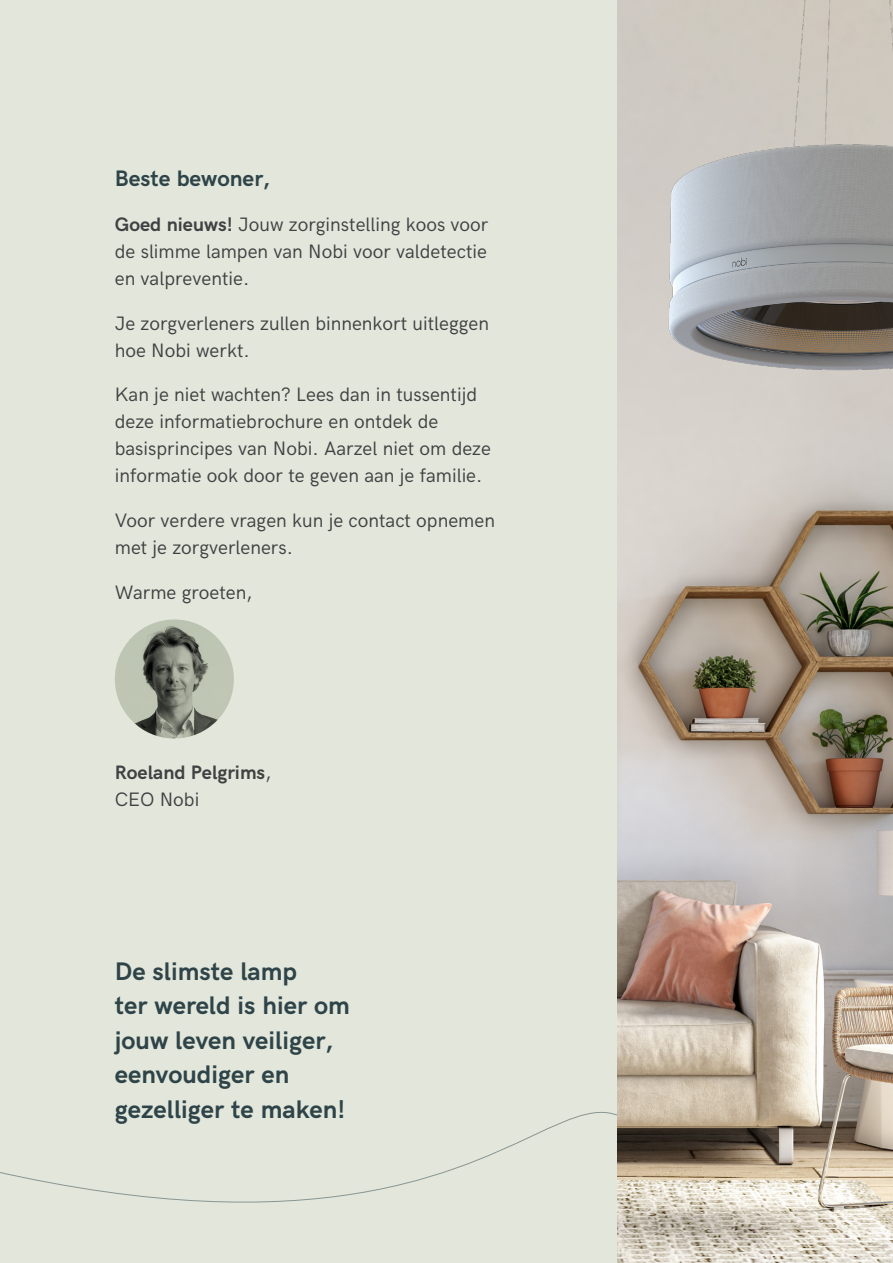
<style>
.page{position:relative;width:893px;height:1263px;background:#fff}
.page>*{position:absolute;margin:0;border:0;box-sizing:border-box;transform-origin:0 0}
.t1{font:700 25.5px/34.5px "HK Grotesk";color:#2e4448}
.t2{font:700 22.5px "HK Grotesk";color:#2e4448}
.t3{font:19.5px/27px "HK Grotesk";color:#414042}
.t4{font:700 19.5px/27px "HK Grotesk";color:#414042}
.s1{font-weight:700}
.s2{font-weight:400}
</style>
<div class="page">
<img style="left:617px;top:0;width:276px;height:1263px">
<div style="left:0;top:0;width:617px;height:1263px;background:#e2e6db"></div>
<svg style="left:0;top:1112px;width:617px;height:91px"></svg>
<img style="left:624px;top:0;width:269px;height:455px">
<img style="left:115px;top:619px;width:119px;height:119px">
<p class="t2" style="left:115px;top:161px;width:157px">Beste bewoner,</p>
<p class="t3" style="left:115px;top:209px;width:375px;text-align:justify"><span class="s1">Goed nieuws!</span> Jouw zorginstelling koos voor de slimme lampen van Nobi voor valdetectie en valpreventie.</p>
<p class="t3" style="left:115px;top:308px;width:376px">Je zorgverleners zullen binnenkort uitleggen hoe Nobi werkt.</p>
<p class="t3" style="left:115px;top:380px;width:378px">Kan je niet wachten? Lees dan in tussentijd deze informatiebrochure en ontdek de basisprincipes van Nobi. Aarzel niet om deze informatie ook door te geven aan je familie.</p>
<p class="t3" style="left:115px;top:506px;width:382px">Voor verdere vragen kun je contact opnemen met je zorgverleners.</p>
<p class="t3" style="left:115px;top:577px;width:139px">Warme groeten,</p>
<p class="t4" style="left:115px;top:757px;width:158px">Roeland Pelgrims<span class="s2">,<br>CEO Nobi</span></p>
<h1 class="t1" style="left:115px;top:952px;width:236px">De slimste lamp<br>ter wereld is hier om jouw leven veiliger, eenvoudiger en gezelliger te maken!</h1>
</div>
